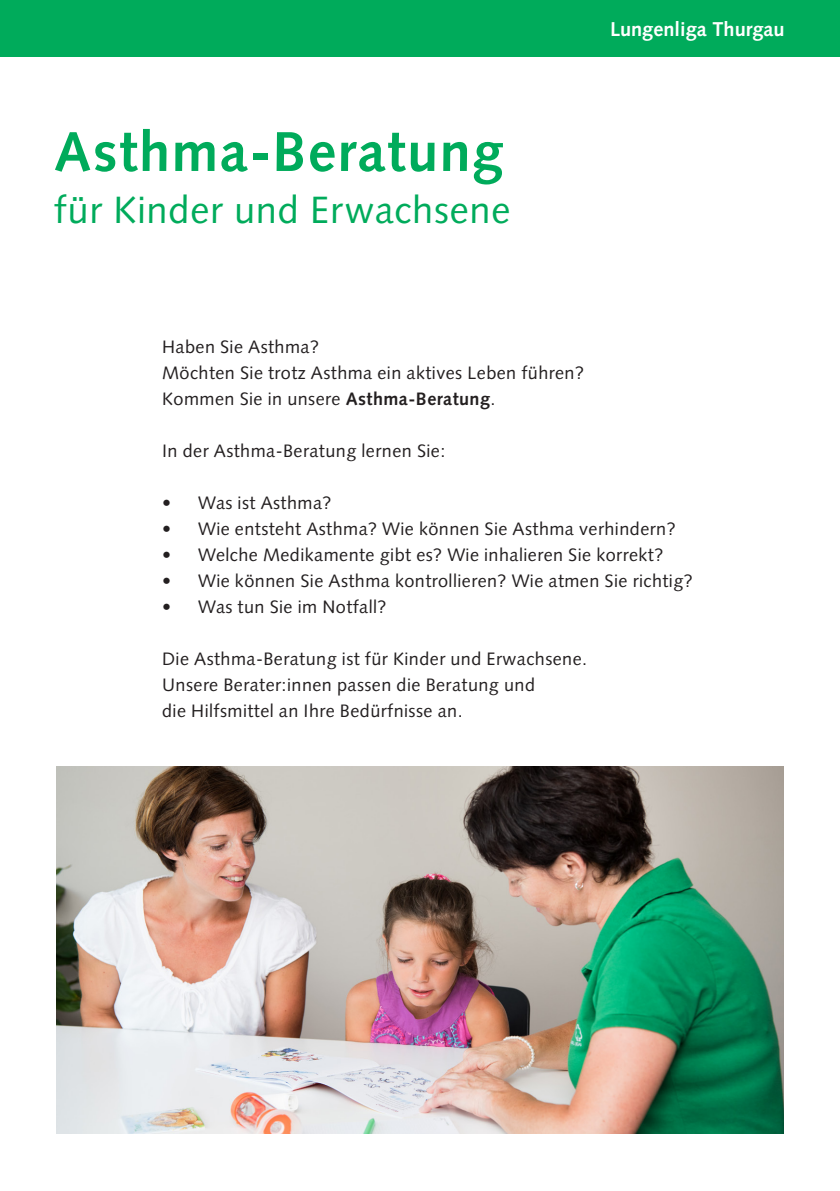
<style>
.page{position:relative;width:840px;height:1191px;background:#fff}
.page>*{position:absolute;margin:0;border:0;box-sizing:border-box;transform-origin:0 0}
.Haupttitel{font:700 56px "Syntax LT Std";letter-spacing:.025em;color:#00ab5b}
.Untertitel{font:38px "Syntax LT Std";letter-spacing:.02em;color:#00ab5b}
.t1{font:700 20px "Syntax LT Std";color:#fff}
.Laufschrift{font:18px "Syntax LT Std";letter-spacing:.025em;color:#231f20}
.s1{font-weight:700}
</style>
<div class="page">
<div style="left:0;top:0;width:838px;height:57px;background:#00ab5b"></div>
<img style="left:57px;top:766px;width:725px;height:367px">
<p class="Haupttitel" style="left:54px;top:119px;width:450px">Asthma-Beratung</p>
<p class="Untertitel" style="left:54px;top:187px;width:458px">für Kinder und Erwachsene</p>
<p class="t1" style="left:609px;top:17px;width:176px">Lungenliga Thurgau</p>
<p class="Laufschrift" style="left:162px;top:336px;width:158px">Haben Sie Asthma?</p>
<p class="Laufschrift" style="left:162px;top:362px;width:423px">Möchten Sie trotz Asthma ein aktives Leben führen?</p>
<p class="Laufschrift" style="left:162px;top:388px;width:335px">Kommen Sie in unsere <span class="s1">Asthma-Beratung</span>.</p>
<p class="Laufschrift" style="left:162px;top:440px;width:284px">In der Asthma-Beratung lernen Sie:</p>
<p class="Laufschrift" style="left:162px;top:492px;width:171px">• Was ist Asthma?</p>
<p class="Laufschrift" style="left:162px;top:518px;width:515px">• Wie entsteht Asthma? Wie können Sie Asthma verhindern?</p>
<p class="Laufschrift" style="left:162px;top:544px;width:502px">• Welche Medikamente gibt es? Wie inhalieren Sie korrekt?</p>
<p class="Laufschrift" style="left:162px;top:570px;width:532px">• Wie können Sie Asthma kontrollieren? Wie atmen Sie richtig?</p>
<p class="Laufschrift" style="left:162px;top:596px;width:226px">• Was tun Sie im Notfall?</p>
<p class="Laufschrift" style="left:162px;top:648px;width:426px">Die Asthma-Beratung ist für Kinder und Erwachsene.</p>
<p class="Laufschrift" style="left:162px;top:674px;width:374px">Unsere Berater:innen passen die Beratung und</p>
<p class="Laufschrift" style="left:162px;top:700px;width:302px">die Hilfsmittel an Ihre Bedürfnisse an.</p>
</div>
